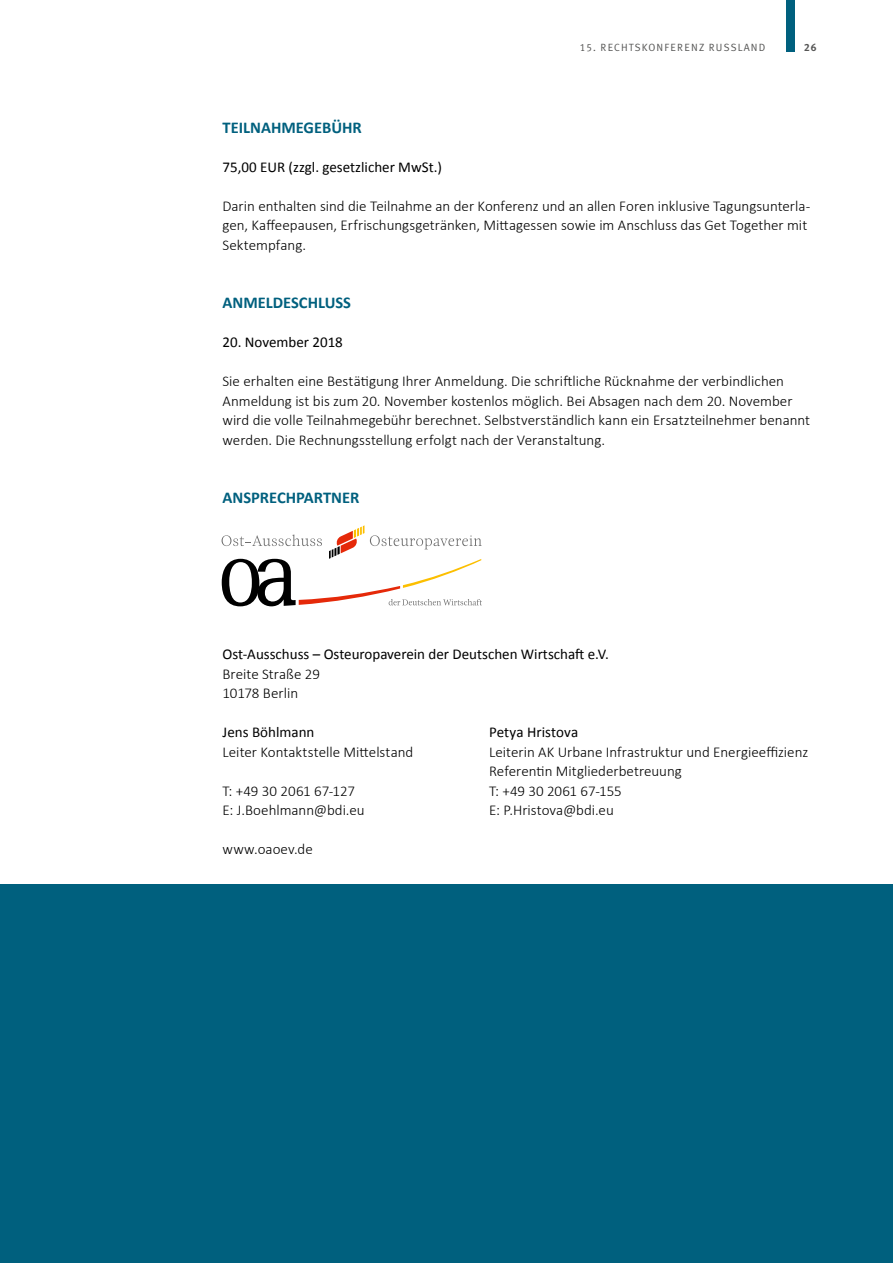
<style>
.page{position:relative;width:893px;height:1263px;background:#fff}
.page>*{position:absolute;margin:0;border:0;box-sizing:border-box;transform-origin:0 0}
.t1{font:700 16.5px "Calibri";color:#00607e}
.t2{font:300 15px/19.5px "Calibri";color:#000}
.t3{font:15px "Calibri";color:#000}
.t4{font:10.5px "Meta Plus Normal Caps";letter-spacing:.11em;color:#565655}
.t5{font:10.5px "Meta Plus Bold Caps";color:#565655}
</style>
<div class="page">
<div style="left:0;top:884px;width:893px;height:379px;background:#00607e"></div>
<svg style="left:222px;top:525px;width:260px;height:81px"></svg>
<div style="left:787px;top:0;width:8px;height:51px;background:#00607e"></div>
<p class="t4" style="left:580px;top:41px;width:187px">15. RECHTSKONFERENZ RUSSLAND</p>
<p class="t5" style="left:804px;top:41px;width:14px">26</p>
<p class="t1" style="left:223px;top:117px;width:141px">TEILNAHMEGEBÜHR</p>
<p class="t3" style="left:223px;top:157px;width:221px">75,00 EUR (zzgl. gesetzlicher MwSt.)</p>
<p class="t2" style="left:223px;top:195px;width:589px">Darin enthalten sind die Teilnahme an der Konferenz und an allen Foren inklusive Tagungsunterla&shy;gen, Kaffeepausen, Erfrischungsgetränken, Mittagessen sowie im Anschluss das Get Together mit<br>Sektempfang.</p>
<p class="t1" style="left:223px;top:292px;width:130px">ANMELDESCHLUSS</p>
<p class="t3" style="left:223px;top:333px;width:122px">20. November 2018</p>
<p class="t2" style="left:223px;top:371px;width:589px">Sie erhalten eine Bestätigung Ihrer Anmeldung. Die schriftliche Rücknahme der verbindlichen Anmeldung ist bis zum 20. November kostenlos möglich. Bei Absagen nach dem 20. November wird die volle Teilnahmegebühr berechnet. Selbstverständlich kann ein Ersatzteilnehmer benannt werden. Die Rechnungsstellung erfolgt nach der Veranstaltung.</p>
<p class="t1" style="left:223px;top:487px;width:138px">ANSPRECHPARTNER</p>
<p class="t3" style="left:223px;top:645px;width:388px">Ost-Ausschuss – Osteuropaverein der Deutschen Wirtschaft e.V.</p>
<p class="t2" style="left:223px;top:663px;width:99px">Breite Straße 29<br>10178 Berlin</p>
<p class="t3" style="left:223px;top:723px;width:93px">Jens Böhlmann</p>
<p class="t2" style="left:223px;top:741px;width:192px">Leiter Kontaktstelle Mittelstand</p>
<p class="t2" style="left:223px;top:780px;width:144px">T: +49 30 2061 67-127<br>E: J.Boehlmann@bdi.eu</p>
<p class="t2" style="left:223px;top:839px;width:92px">www.oaoev.de</p>
<p class="t3" style="left:489px;top:723px;width:91px">Petya Hristova</p>
<p class="t2" style="left:489px;top:741px;width:321px">Leiterin AK Urbane Infrastruktur und Energieeffizienz Referentin Mitgliederbetreuung<br>T: +49 30 2061 67-155<br>E: P.Hristova@bdi.eu</p>
</div>
